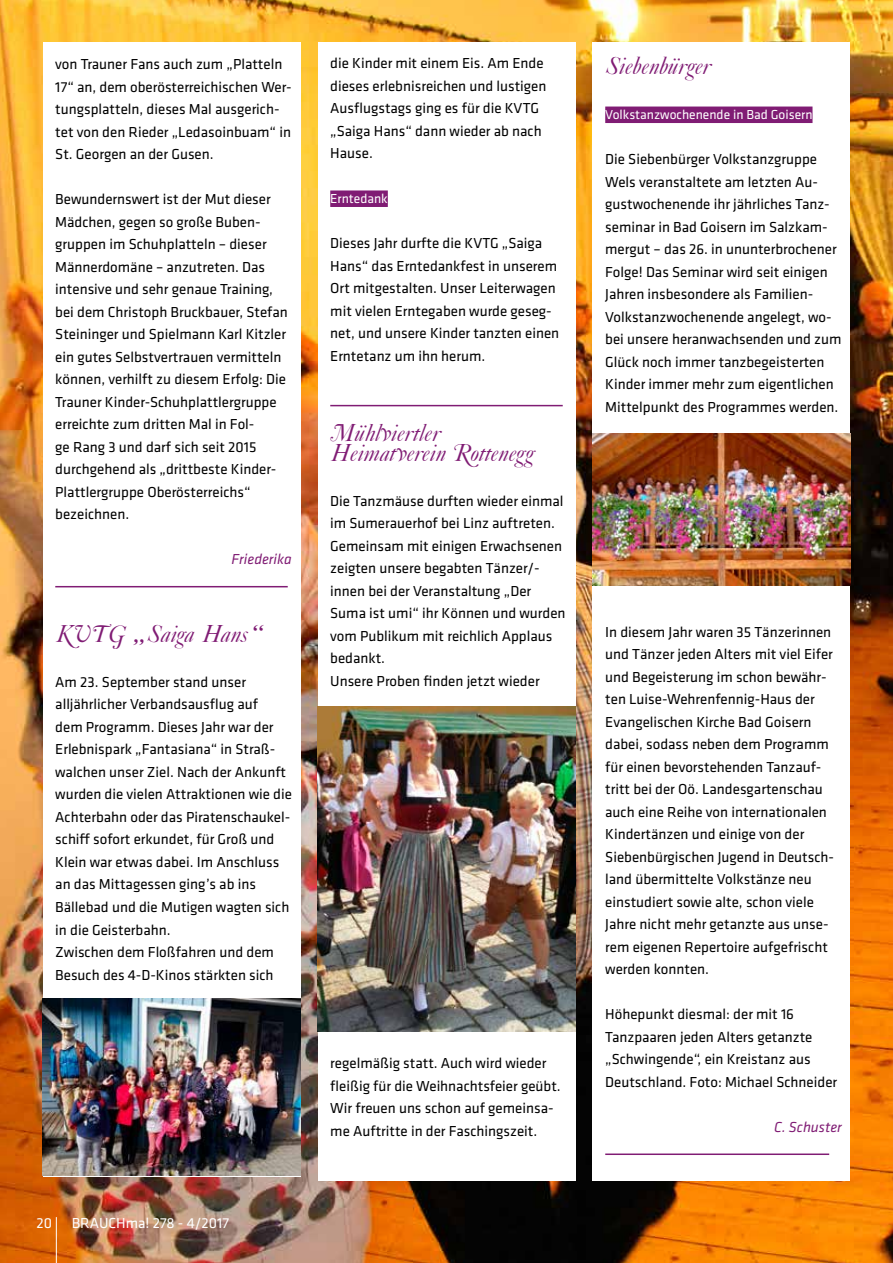
<style>
.page{position:relative;width:893px;height:1263px;background:#fff}
.page>*{position:absolute;margin:0;border:0;box-sizing:border-box;transform-origin:0 0}
.t1{font:italic 25.5px/19.5px "Caslon No 337";color:#801c74}
.t2{font:15px/22.5px "Klavika";color:#000}
.t3{font:15px "Klavika";color:#fff}
.t4{font:italic 15px "Klavika";color:#801c74}
.t5{font:13.5px "Klavika";color:#fff}
</style>
<div class="page">
<img style="left:0;top:0;width:893px;height:1263px">
<div style="left:317px;top:43px;width:258px;height:1137px;background:#fff"></div>
<div style="left:592px;top:43px;width:258px;height:1137px;background:#fff"></div>
<div style="left:43px;top:56px;width:257px;height:1108px;background:#fff"></div>
<div style="left:605px;top:107px;width:207px;height:16px;background:#801c74"></div>
<hr style="left:605px;top:1153px;width:224px;height:2px;background:#801c74">
<hr style="left:55px;top:586px;width:233px;height:1px;background:#801c74">
<img style="left:43px;top:999px;width:257px;height:176px">
<div style="left:330px;top:190px;width:58px;height:17px;background:#801c74"></div>
<hr style="left:330px;top:405px;width:233px;height:1px;background:#801c74">
<img style="left:317px;top:707px;width:258px;height:324px">
<img style="left:592px;top:433px;width:258px;height:153px">
<hr style="left:56px;top:1217px;width:1px;height:46px;background:#fff">
<p class="t2" style="left:55px;top:53px;width:238px">von Trauner Fans auch zum „Platteln 17“ an, dem oberösterreichischen Wer&shy;tungsplatteln, dieses Mal ausgerich&shy;tet von den Rieder „Ledasoinbuam“ in St. Georgen an der Gusen.</p>
<p class="t2" style="left:55px;top:188px;width:234px">Bewundernswert ist der Mut dieser Mädchen, gegen so große Buben&shy;gruppen im Schuhplatteln – dieser Männerdomäne – anzutreten. Das intensive und sehr genaue Training, bei dem Christoph Bruckbauer, Stefan Steininger und Spielmann Karl Kitzler ein gutes Selbstvertrauen vermitteln können, verhilft zu diesem Erfolg: Die Trauner Kinder-Schuhplattlergruppe erreichte zum dritten Mal in Fol-<br>ge Rang 3 und darf sich seit 2015 durchgehend als „drittbeste Kinder-Plattlergruppe Oberösterreichs“ bezeichnen.</p>
<p class="t4" style="left:232px;top:550px;width:62px">Friederika</p>
<h1 class="t1" style="left:55px;top:624px;width:207px">KVTG „Saiga Hans“</h1>
<p class="t2" style="left:55px;top:670px;width:238px">Am 23. September stand unser alljährlicher Verbandsausflug auf<br>dem Programm. Dieses Jahr war der Erlebnispark „Fantasiana“ in Straß&shy;walchen unser Ziel. Nach der Ankunft wurden die vielen Attraktionen wie die Achterbahn oder das Piratenschaukel&shy;schiff sofort erkundet, für Groß und Klein war etwas dabei. Im Anschluss an das Mittagessen ging’s ab ins Bällebad und die Mutigen wagten sich in die Geisterbahn.<br>Zwischen dem Floßfahren und dem Besuch des 4-D-Kinos stärkten sich</p>
<p class="t3" style="left:37px;top:1213px;width:17px">20</p>
<p class="t3" style="left:72px;top:1213px;width:159px">BRAUCHma! 278 - 4/2017</p>
<p class="t2" style="left:330px;top:52px;width:218px">die Kinder mit einem Eis. Am Ende dieses erlebnisreichen und lustigen<br>Ausflugstags ging es für die KVTG „Saiga Hans“ dann wieder ab nach<br>Hause.</p>
<p class="t5" style="left:330px;top:190px;width:59px">Erntedank</p>
<p class="t2" style="left:330px;top:232px;width:230px">Dieses Jahr durfte die KVTG „Saiga Hans“ das Erntedankfest in unserem Ort mitgestalten. Unser Leiterwagen mit vielen Erntegaben wurde geseg&shy;net, und unsere Kinder tanzten einen Erntetanz um ihn herum.</p>
<h1 class="t1" style="left:330px;top:423px;width:206px">Mühlviertler<br>Heimatverein Rottenegg</h1>
<p class="t2" style="left:330px;top:489px;width:237px">Die Tanzmäuse durften wieder einmal im Sumerauerhof bei Linz auftreten.<br>Gemeinsam mit einigen Erwachsenen zeigten unsere begabten Tänzer/- innen bei der Veranstaltung „Der<br>Suma ist umi“ ihr Können und wurden vom Publikum mit reichlich Applaus bedankt.<br>Unsere Proben finden jetzt wieder</p>
<p class="t2" style="left:330px;top:1052px;width:232px">regelmäßig statt. Auch wird wieder fleißig für die Weihnachtsfeier geübt.<br>Wir freuen uns schon auf gemeinsa&shy;me Auftritte in der Faschingszeit.</p>
<h1 class="t1" style="left:605px;top:56px;width:107px">Siebenbürger</h1>
<p class="t5" style="left:605px;top:106px;width:209px">Volkstanzwochenende in Bad Goisern</p>
<p class="t2" style="left:605px;top:148px;width:238px">Die Siebenbürger Volkstanzgruppe Wels veranstaltete am letzten Au&shy;gustwochenende ihr jährliches Tanz&shy;seminar in Bad Goisern im Salzkam&shy;mergut – das 26. in ununterbrochener Folge! Das Seminar wird seit einigen Jahren insbesondere als Familien-Volkstanzwochenende angelegt, wo&shy;bei unsere heranwachsenden und zum Glück noch immer tanzbegeisterten Kinder immer mehr zum eigentlichen Mittelpunkt des Programmes werden.</p>
<p class="t2" style="left:605px;top:620px;width:230px">In diesem Jahr waren 35 Tänzerinnen und Tänzer jeden Alters mit viel Eifer und Begeisterung im schon bewähr&shy;ten Luise-Wehrenfennig-Haus der Evangelischen Kirche Bad Goisern dabei, sodass neben dem Programm für einen bevorstehenden Tanzauf&shy;tritt bei der Oö. Landesgartenschau auch eine Reihe von internationalen Kindertänzen und einige von der Siebenbürgischen Jugend in Deutsch&shy;land übermittelte Volkstänze neu einstudiert sowie alte, schon viele Jahre nicht mehr getanzte aus unse&shy;rem eigenen Repertoire aufgefrischt werden konnten.</p>
<p class="t2" style="left:605px;top:1003px;width:233px">Höhepunkt diesmal: der mit 16<br>Tanzpaaren jeden Alters getanzte „Schwingende“, ein Kreistanz aus Deutschland. Foto: Michael Schneider</p>
<p class="t4" style="left:774px;top:1117px;width:69px">C. Schuster</p>
</div>
